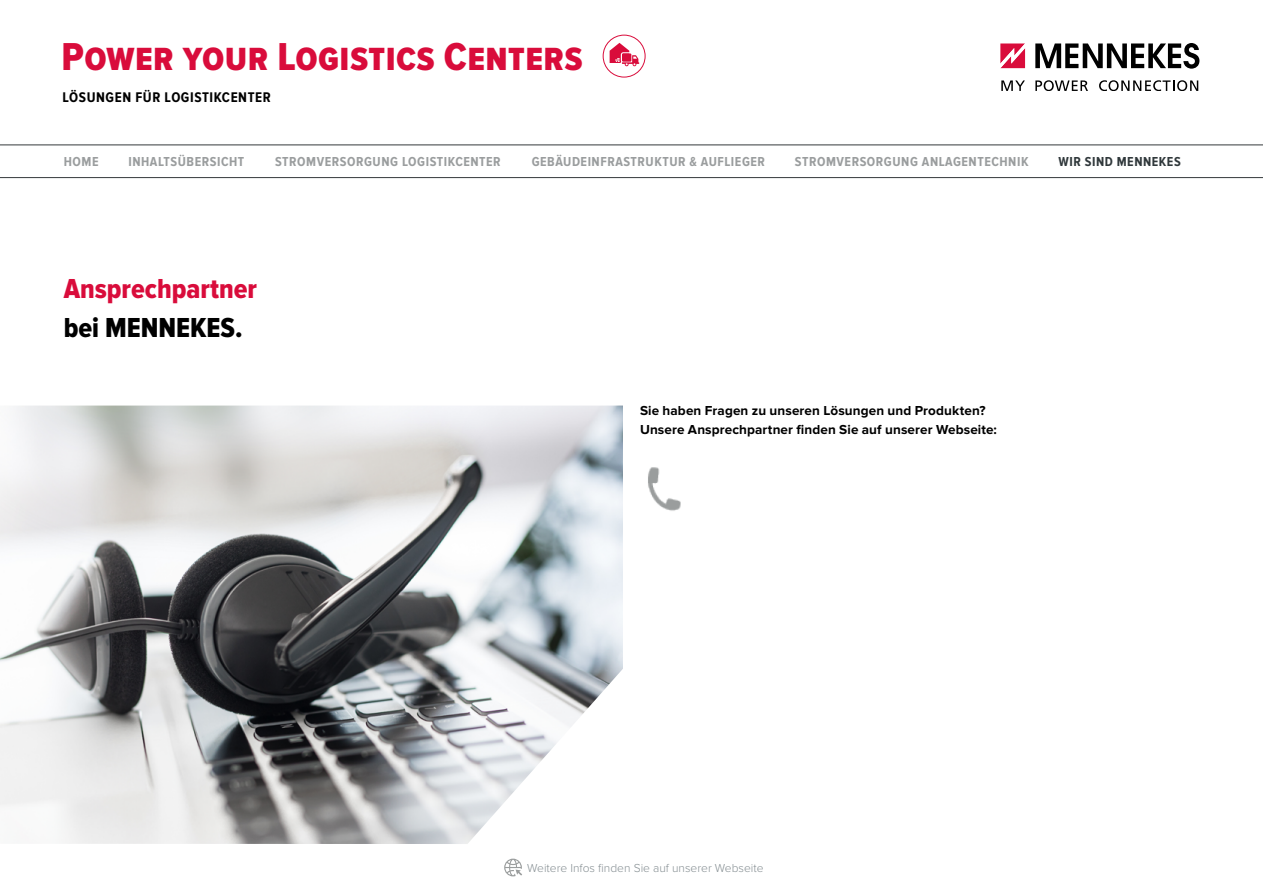
<style>
.page{position:relative;width:1263px;height:893px;background:#fff}
.page>*{position:absolute;margin:0;border:0;box-sizing:border-box;transform-origin:0 0}
.t1{font:40.35px "Proxima Nova Cond Extrabld";letter-spacing:.01em;color:#d90c3b}
.t2{font:28.5px "Proxima Nova Cond Extrabld";color:#d90c3b}
.t3{font:28.5px "Proxima Nova Cond Extrabld";color:#000}
.t4{font:700 14.55px "Proxima Nova Cond";letter-spacing:.04em;color:#000}
.t5{font:700 13.5px "Proxima Nova Cond";letter-spacing:.04em;color:#9a9d9e}
.t6{font:700 13.5px/19.5px "Proxima Nova";letter-spacing:.01em;color:#000}
.t7{font:700 13.5px "Proxima Nova Cond";letter-spacing:.04em;color:#30383b}
.t8{font:300 12px "Proxima Nova";color:#868f93}
</style>
<div class="page">
<svg style="left:0;top:145px;width:1263px;height:33px"></svg>
<svg style="left:1001px;top:80px;width:24px;height:11px"></svg>
<svg style="left:1035px;top:80px;width:53px;height:11px"></svg>
<svg style="left:1099px;top:80px;width:99px;height:11px"></svg>
<svg style="left:1035px;top:43px;width:164px;height:26px"></svg>
<svg style="left:1000px;top:43px;width:25px;height:25px"></svg>
<svg style="left:504px;top:859px;width:18px;height:17px"></svg>
<svg style="left:603px;top:35px;width:42px;height:42px"></svg>
<div style="left:603px;top:35px;width:42px;height:42px;border:1px solid #d90c3b;border-radius:50%"></div>
<svg style="left:610px;top:43px;width:30px;height:25px"></svg>
<div style="left:622px;top:53px;width:9px;height:9px;background:#d90c3b"></div>
<img style="left:648px;top:467px;width:33px;height:44px">
<img style="left:0;top:406px;width:623px;height:438px">
<h1 class="t1" style="left:62px;top:34px;width:522px">Power your Logistics Centers</h1>
<p class="t4" style="left:63px;top:89px;width:210px">LÖSUNGEN FÜR LOGISTIKCENTER</p>
<p class="t5" style="left:64px;top:154px;width:36px">HOME</p>
<p class="t5" style="left:128px;top:154px;width:117px">INHALTSÜBERSICHT</p>
<p class="t5" style="left:275px;top:154px;width:227px">STROMVERSORGUNG LOGISTIKCENTER</p>
<p class="t5" style="left:532px;top:154px;width:235px">GEBÄUDEINFRASTRUKTUR &amp; AUFLIEGER</p>
<p class="t5" style="left:795px;top:154px;width:235px">STROMVERSORGUNG ANLAGENTECHNIK</p>
<p class="t7" style="left:1058px;top:154px;width:124px">WIR SIND MENNEKES</p>
<h2 class="t2" style="left:64px;top:272px;width:195px">Ansprechpartner</h2>
<h2 class="t3" style="left:64px;top:311px;width:180px">bei MENNEKES.</h2>
<p class="t6" style="left:640px;top:401px;width:358px">Sie haben Fragen zu unseren Lösungen und Produkten?<br>Unsere Ansprechpartner finden Sie auf unserer Webseite:</p>
<p class="t8" style="left:527px;top:861px;width:238px">Weitere Infos finden Sie auf unserer Webseite</p>
</div>
